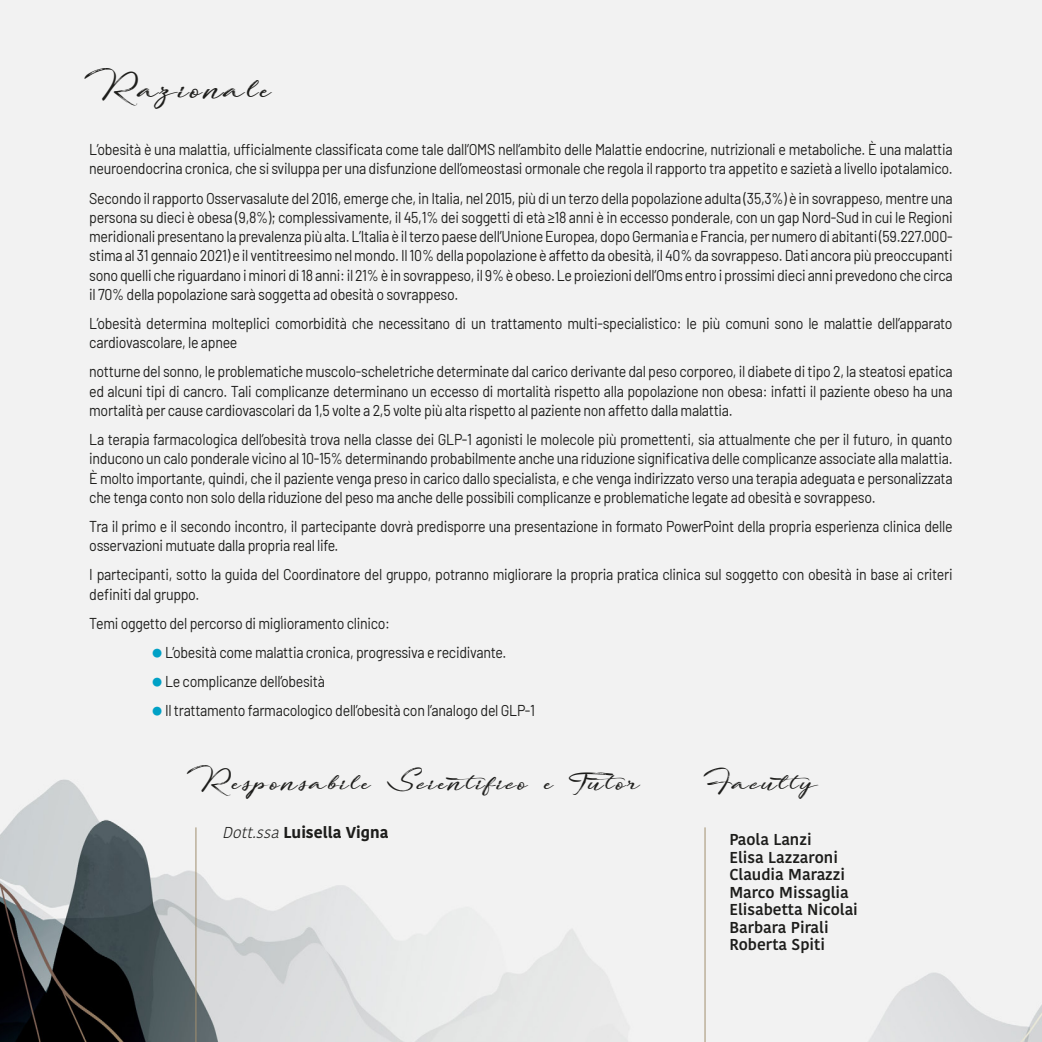
<style>
.page{position:relative;width:1042px;height:1042px;background:#fff}
.page>*{position:absolute;margin:0;border:0;box-sizing:border-box;transform-origin:0 0}
.t1{font:italic 29.75px "Fortunates December";color:#1d1d1b}
.t2{font:italic 24.5px "Fortunates December";color:#1d1d1b}
.t3{font:15.75px/19.2px "Barlow";letter-spacing:-.02em;color:#1d1d1b;scale:.9 1}
.t4{font:600 15.75px/17.5px "Kohinoor Bangla";color:#1d1d1b}
.t5{font:700 15.75px "Kohinoor Bangla";color:#1d1d1b}
.s1{font-weight:900;font-size:31.5px;color:#00a1c6}
.s2{font-weight:300;font-style:italic}
</style>
<div class="page">
<img style="left:0;top:0;width:1042px;height:1042px">
<hr style="left:195px;top:827px;width:1px;height:215px;background:#a18f6f">
<hr style="left:704px;top:827px;width:1px;height:215px;background:#a18f6f">
<h1 class="t1" style="left:89px;top:69px;width:197px">Razionale</h1>
<p class="t3" style="left:89px;top:139px;width:961px">L’obesità è una malattia, ufficialmente classificata come tale dall’OMS nell’ambito delle Malattie endocrine, nutrizionali e metaboliche. È una malattia neuroendocrina cronica, che si sviluppa per una disfunzione dell’omeostasi ormonale che regola il rapporto tra appetito e sazietà a livello ipotalamico.</p>
<p class="t3" style="left:89px;top:187px;width:961px;text-align:justify">Secondo il rapporto Osservasalute del 2016, emerge che, in Italia, nel 2015, più di un terzo della popolazione adulta (35,3%) è in sovrappeso, mentre una persona su dieci è obesa (9,8%); complessivamente, il 45,1% dei soggetti di età ≥18 anni è in eccesso ponderale, con un gap Nord-Sud in cui le Regioni meridionali presentano la prevalenza più alta. L’Italia è il terzo paese dell’Unione Europea, dopo Germania e Francia, per numero di abitanti (59.227.000- stima al 31 gennaio 2021) e il ventitreesimo nel mondo. Il 10% della popolazione è affetto da obesità, il 40% da sovrappeso. Dati ancora più preoccupanti sono quelli che riguardano i minori di 18 anni: il 21% è in sovrappeso, il 9% è obeso. Le proiezioni dell’Oms entro i prossimi dieci anni prevedono che circa il 70% della popolazione sarà soggetta ad obesità o sovrappeso.</p>
<p class="t3" style="left:89px;top:312px;width:961px">L’obesità determina molteplici comorbidità che necessitano di un trattamento multi-specialistico: le più comuni sono le malattie dell’apparato cardiovascolare, le apnee</p>
<p class="t3" style="left:89px;top:361px;width:961px;text-align:justify">notturne del sonno, le problematiche muscolo-scheletriche determinate dal carico derivante dal peso corporeo, il diabete di tipo 2, la steatosi epatica ed alcuni tipi di cancro. Tali complicanze determinano un eccesso di mortalità rispetto alla popolazione non obesa: infatti il paziente obeso ha una mortalità per cause cardiovascolari da 1,5 volte a 2,5 volte più alta rispetto al paziente non affetto dalla malattia.</p>
<p class="t3" style="left:89px;top:428px;width:961px;text-align:justify">La terapia farmacologica dell’obesità trova nella classe dei GLP-1 agonisti le molecole più promettenti, sia attualmente che per il futuro, in quanto inducono un calo ponderale vicino al 10-15% determinando probabilmente anche una riduzione significativa delle complicanze associate alla malattia.<br>È molto importante, quindi, che il paziente venga preso in carico dallo specialista, e che venga indirizzato verso una terapia adeguata e personalizzata che tenga conto non solo della riduzione del peso ma anche delle possibili complicanze e problematiche legate ad obesità e sovrappeso.</p>
<p class="t3" style="left:89px;top:515px;width:961px">Tra il primo e il secondo incontro, il partecipante dovrà predisporre una presentazione in formato PowerPoint della propria esperienza clinica delle osservazioni mutuate dalla propria real life.</p>
<p class="t3" style="left:89px;top:564px;width:961px">I partecipanti, sotto la guida del Coordinatore del gruppo, potranno migliorare la propria pratica clinica sul soggetto con obesità in base ai criteri definiti dal gruppo.</p>
<p class="t3" style="left:89px;top:612px;width:336px">Temi oggetto del percorso di miglioramento clinico:</p>
<p class="t3" style="left:152px;top:641px;width:395px"><span class="s1">•</span> L’obesità come malattia cronica, progressiva e recidivante.</p>
<p class="t3" style="left:152px;top:671px;width:193px"><span class="s1">•</span> Le complicanze dell’obesità</p>
<p class="t3" style="left:152px;top:700px;width:427px"><span class="s1">•</span> Il trattamento farmacologico dell’obesità con l’analogo del GLP-1</p>
<h2 class="t2" style="left:191px;top:766px;width:462px">Responsabile Scientifico e Tutor</h2>
<p class="t5" style="left:222px;top:818px;width:168px"><span class="s2">Dott.ssa</span>Luisella Vigna</p>
<h2 class="t2" style="left:704px;top:766px;width:131px">Faculty</h2>
<p class="t4" style="left:729px;top:830px;width:130px">Paola Lanzi<br>Elisa Lazzaroni<br>Claudia Marazzi<br>Marco Missaglia<br>Elisabetta Nicolai<br>Barbara Pirali<br>Roberta Spiti</p>
</div>
